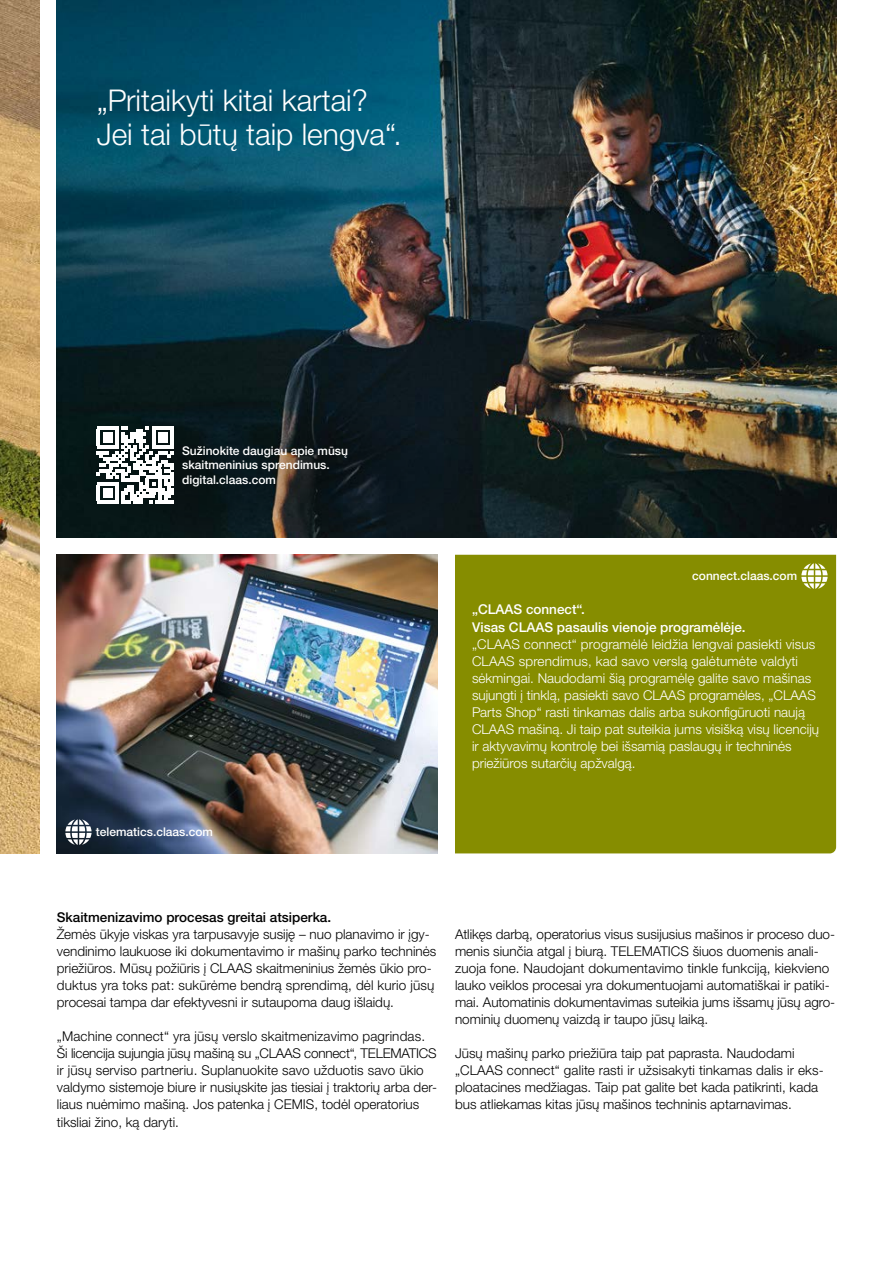
<style>
.page{position:relative;width:893px;height:1263px;background:#fff}
.page>*{position:absolute;margin:0;border:0;box-sizing:border-box;transform-origin:0 0}
.t1{font:300 30px/34.2px "CLAAS Helvetica Neue";color:#fff}
.t2{font:300 13.5px/17.1px "CLAAS Helvetica Neue";color:#000}
.t3{font:300 13.5px/17.1px "CLAAS Helvetica Neue";color:#fff}
.t4{font:500 13.5px/17.1px "CLAAS Helvetica Neue";color:#fff}
.t5{font:500 13.5px "CLAAS Helvetica Neue";color:#000}
.t6{font:500 12px/14.2px "CLAAS Helvetica Neue";color:#fff}
</style>
<div class="page">
<img style="left:57px;top:0;width:779px;height:538px">
<div style="left:455px;top:555px;width:381px;height:298px;background:#868d00"></div>
<img style="left:0;top:0;width:40px;height:853px">
<img style="left:57px;top:555px;width:381px;height:298px">
<svg style="left:57px;top:401px;width:418px;height:137px;background:#101b1e"></svg>
<svg style="left:97px;top:427px;width:77px;height:76px"></svg>
<hr style="left:155px;top:500px;width:19px;height:3px;background:#fff">
<svg style="left:65px;top:819px;width:27px;height:26px"></svg>
<svg style="left:801px;top:563px;width:27px;height:26px"></svg>
<h1 class="t1" style="left:97px;top:84px;width:307px">„Pritaikyti kitai kartai?<br>Jei tai būtų taip lengva“.</h1>
<p class="t6" style="left:182px;top:444px;width:167px">Sužinokite daugiau apie mūsų skaitmeninius sprendimus. digital.claas.com</p>
<p class="t6" style="left:96px;top:825px;width:119px">telematics.claas.com</p>
<p class="t6" style="left:692px;top:569px;width:106px">connect.claas.com</p>
<p class="t4" style="left:472px;top:601px;width:275px">„CLAAS connect“.<br>Visas CLAAS pasaulis vienoje programėlėje.</p>
<p class="t3" style="left:472px;top:635px;width:349px">„CLAAS connect“ programėlė leidžia lengvai pasiekti visus CLAAS sprendimus, kad savo verslą galėtumėte valdyti sėkmingai. Naudodami šią programėlę galite savo mašinas sujungti į tinklą, pasiekti savo CLAAS programėles, „CLAAS Parts Shop“ rasti tinkamas dalis arba sukonfigūruoti naują CLAAS mašiną. Ji taip pat suteikia jums visišką visų licencijų ir aktyvavimų kontrolę bei išsamią paslaugų ir techninės priežiūros sutarčių apžvalgą.</p>
<p class="t5" style="left:57px;top:908px;width:276px">Skaitmenizavimo procesas greitai atsiperka.</p>
<p class="t2" style="left:57px;top:926px;width:381px">Žemės ūkyje viskas yra tarpusavyje susiję – nuo planavimo ir įgy&shy;vendinimo laukuose iki dokumentavimo ir mašinų parko techninės priežiūros. Mūsų požiūris į CLAAS skaitmeninius žemės ūkio pro&shy;duktus yra toks pat: sukūrėme bendrą sprendimą, dėl kurio jūsų procesai tampa dar efektyvesni ir sutaupoma daug išlaidų.</p>
<p class="t2" style="left:57px;top:1028px;width:382px">„Machine connect“ yra jūsų verslo skaitmenizavimo pagrindas.<br>Ši licencija sujungia jūsų mašiną su „CLAAS connect“, TELEMATICS ir jūsų serviso partneriu. Suplanuokite savo užduotis savo ūkio valdymo sistemoje biure ir nusiųskite jas tiesiai į traktorių arba der&shy;liaus nuėmimo mašiną. Jos patenka į CEMIS, todėl operatorius tiksliai žino, ką daryti.</p>
<p class="t2" style="left:455px;top:926px;width:382px">Atlikęs darbą, operatorius visus susijusius mašinos ir proceso duo&shy;menis siunčia atgal į biurą. TELEMATICS šiuos duomenis anali&shy;zuoja fone. Naudojant dokumentavimo tinkle funkciją, kiekvieno lauko veiklos procesai yra dokumentuojami automatiškai ir patiki&shy;mai. Automatinis dokumentavimas suteikia jums išsamų jūsų agro&shy;nominių duomenų vaizdą ir taupo jūsų laiką.</p>
<p class="t2" style="left:455px;top:1045px;width:370px">Jūsų mašinų parko priežiūra taip pat paprasta. Naudodami „CLAAS connect“ galite rasti ir užsisakyti tinkamas dalis ir eks&shy;ploatacines medžiagas. Taip pat galite bet kada patikrinti, kada bus atliekamas kitas jūsų mašinos techninis aptarnavimas.</p>
</div>
